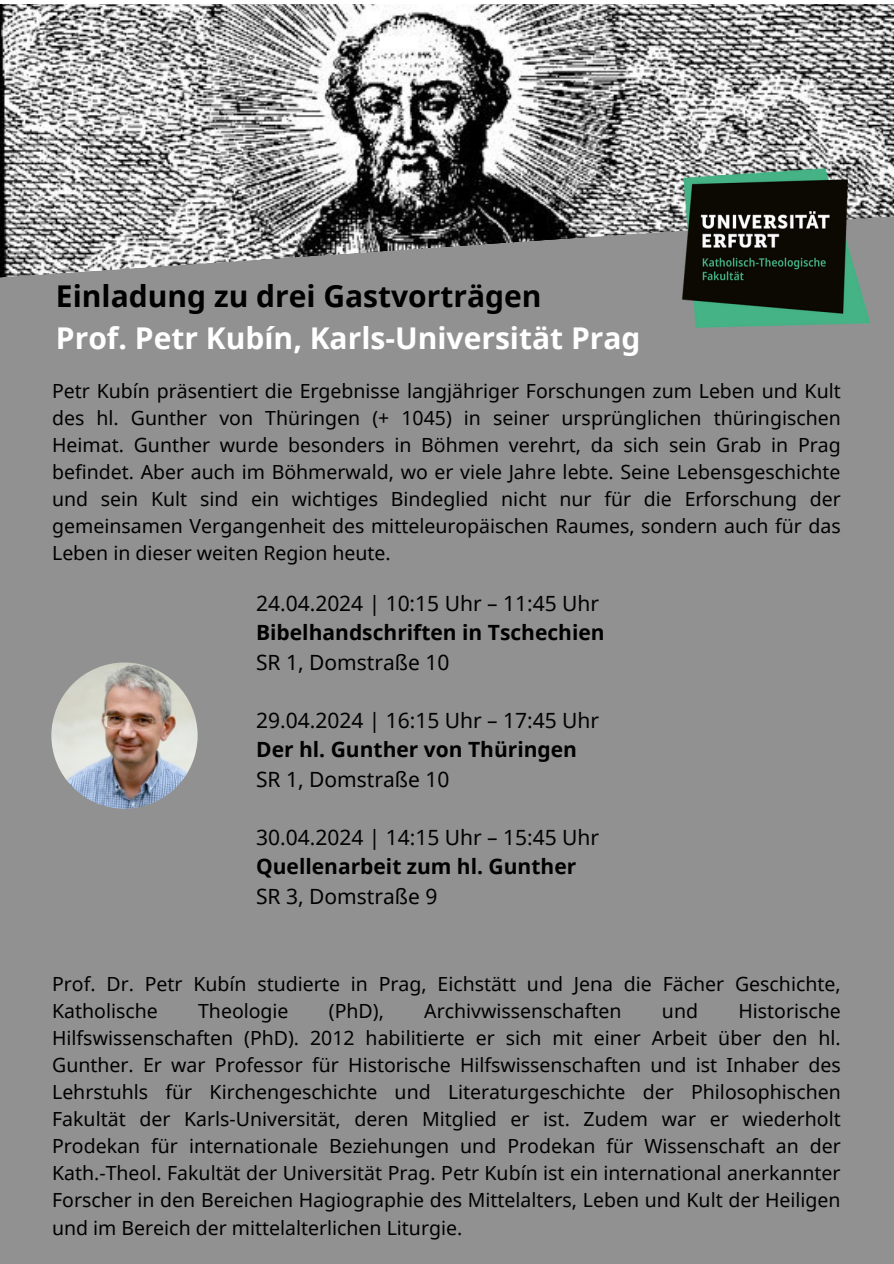
<style>
.page{position:relative;width:894px;height:1264px;background:#fff}
.page>*{position:absolute;margin:0;border:0;box-sizing:border-box;transform-origin:0 0}
.t1{font:700 30px "Noto Sans";color:#fff}
.t2{font:700 30px "Noto Sans";color:#000}
.t3{font:21px/29.2px "Noto Sans";color:#000}
.t4{font:19.5px/27px "Noto Sans";color:#000;text-align:justify}
.s1{font-weight:700}
</style>
<div class="page">
<img style="left:0;top:4px;width:893px;height:186px">
<div style="left:0;top:190px;width:893px;height:1073px;background:#919191"></div>
<hr style="left:0;top:1263px;width:622px;height:1px;background:#919191">
<img style="left:670px;top:139px;width:216px;height:216px">
<img style="left:51px;top:662px;width:146px;height:146px;border-radius:50%">
<p class="t2" style="left:56px;top:275px;width:487px">Einladung zu drei Gastvorträgen</p>
<p class="t1" style="left:56px;top:316px;width:586px">Prof. Petr Kubín, Karls-Universität Prag</p>
<p class="t4" style="left:52px;top:376px;width:790px">Petr Kubín präsentiert die Ergebnisse langjähriger Forschungen zum Leben und Kult des hl. Gunther von Thüringen (+ 1045) in seiner ursprünglichen thüringischen Heimat. Gunther wurde besonders in Böhmen verehrt, da sich sein Grab in Prag befindet. Aber auch im Böhmerwald, wo er viele Jahre lebte. Seine Lebensgeschichte und sein Kult sind ein wichtiges Bindeglied nicht nur für die Erforschung der gemeinsamen Vergangenheit des mitteleuropäischen Raumes, sondern auch für das Leben in dieser weiten Region heute.</p>
<p class="t3" style="left:256px;top:588px;width:350px">24.04.2024 | 10:15 Uhr – 11:45 Uhr<br><span class="s1">Bibelhandschriften in Tschechien<br></span>SR 1, Domstraße 10</p>
<p class="t3" style="left:256px;top:705px;width:344px">29.04.2024 | 16:15 Uhr – 17:45 Uhr<br><span class="s1">Der hl. Gunther von Thüringen<br></span>SR 1, Domstraße 10</p>
<p class="t3" style="left:256px;top:822px;width:344px">30.04.2024 | 14:15 Uhr – 15:45 Uhr<br><span class="s1">Quellenarbeit zum hl. Gunther<br></span>SR 3, Domstraße 9</p>
<p class="t4" style="left:52px;top:970px;width:789px">Prof. Dr. Petr Kubín studierte in Prag, Eichstätt und Jena die Fächer Geschichte,<br>Katholische</p>
<p class="t4" style="left:198px;top:997px;width:92px">Theologie</p>
<p class="t4" style="left:329px;top:997px;width:56px">(PhD),</p>
<p class="t4" style="left:424px;top:997px;width:199px">Archivwissenschaften</p>
<p class="t4" style="left:661px;top:997px;width:38px">und</p>
<p class="t4" style="left:52px;top:997px;width:790px;text-indent:686px">Historische Hilfswissenschaften (PhD). 2012 habilitierte er sich mit einer Arbeit über den hl.<br>Gunther. Er war Professor für Historische Hilfswissenschaften und ist Inhaber des Lehrstuhls für Kirchengeschichte und Literaturgeschichte der Philosophischen Fakultät der Karls-Universität, deren Mitglied er ist. Zudem war er wiederholt Prodekan für internationale Beziehungen und Prodekan für Wissenschaft an der Kath.-Theol. Fakultät der Universität Prag. Petr Kubín ist ein international anerkannter Forscher in den Bereichen Hagiographie des Mittelalters, Leben und Kult der Heiligen und im Bereich der mittelalterlichen Liturgie.</p>
</div>
